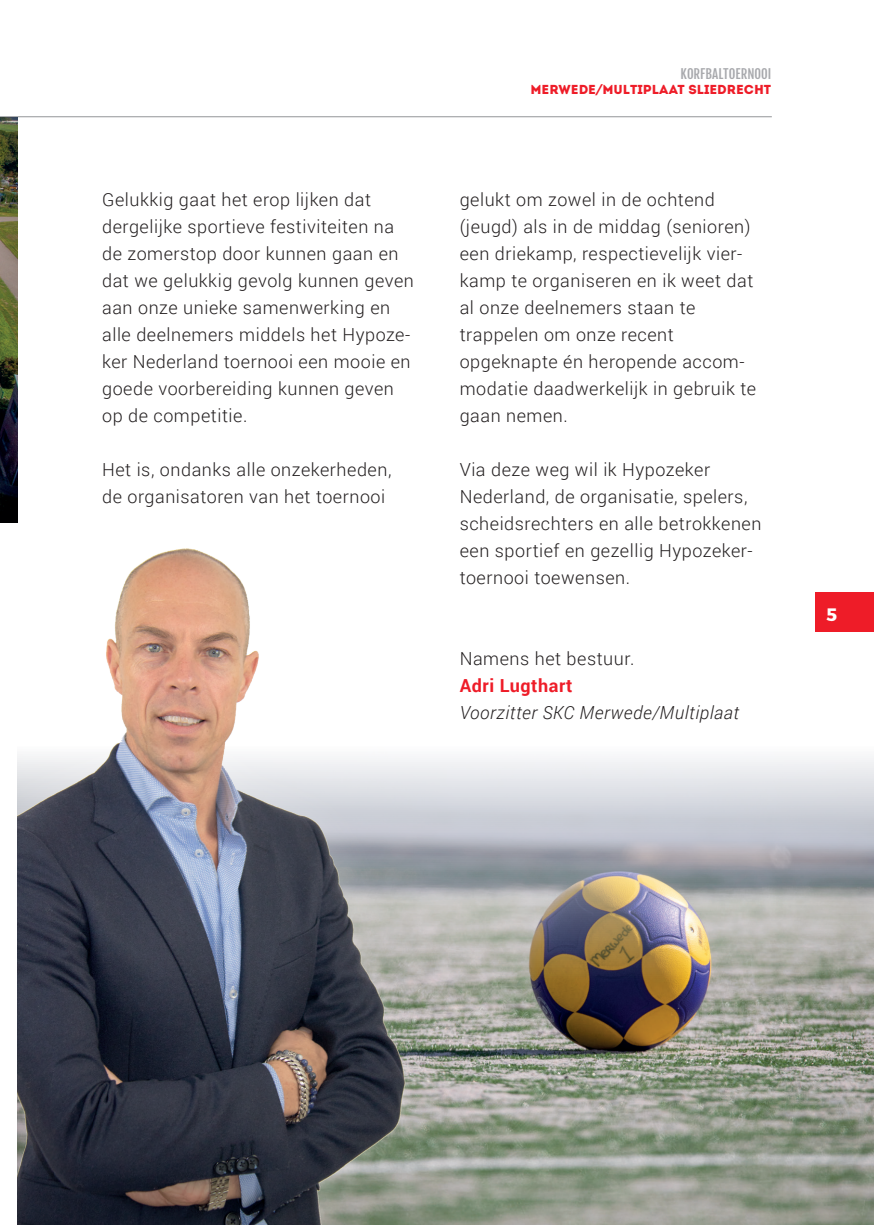
<style>
.page{position:relative;width:874px;height:1225px;background:#fff}
.page>*{position:absolute;margin:0;border:0;box-sizing:border-box;transform-origin:0 0}
.t1{font:300 18px/27px "Roboto";letter-spacing:.03em;color:#231f20}
.t2{font:italic 300 18px "Roboto";letter-spacing:.03em;color:#231f20}
.t3{font:700 18px "Roboto";letter-spacing:.03em;color:#ee1c28}
.t4{font:700 18px "Montserrat";color:#fff}
.t5{font:13px "Intro";color:#ee1c28}
.t6{font:13px "Fjalla One";color:#a8a9ad}
.s1{font-family:"Gotham";font-weight:700}
</style>
<div class="page">
<div style="left:814px;top:592px;width:59px;height:40px;background:#ee1c28"></div>
<hr style="left:0;top:116px;width:771px;height:1px;background:#939598">
<img style="left:448px;top:758px;width:425px;height:467px">
<img style="left:0;top:117px;width:17px;height:387px">
<div style="left:0;top:504px;width:448px;height:721px;background:#fff;opacity:.25"></div>
<img style="left:17px;top:461px;width:391px;height:764px">
<p class="t1" style="left:102px;top:185px;width:313px">Gelukkig gaat het erop lijken dat dergelijke sportieve festiviteiten na de zomerstop door kunnen gaan en dat we gelukkig gevolg kunnen geven aan onze unieke samenwerking en alle deelnemers middels het Hypoze&shy;ker Nederland toernooi een mooie en goede voorbereiding kunnen geven op de competitie.</p>
<p class="t1" style="left:102px;top:455px;width:290px">Het is, ondanks alle onzekerheden, de organisatoren van het toernooi</p>
<p class="t6" style="left:680px;top:66px;width:92px">KORFBALTOERNOOI</p>
<p class="t5" style="left:530px;top:82px;width:242px">MERWEDE<span class="s1">⁄</span>MULTIPLAAT SLIEDRECHT</p>
<p class="t1" style="left:459px;top:185px;width:298px">gelukt om zowel in de ochtend (jeugd) als in de middag (senioren) een driekamp, respectievelijk vier&shy;kamp te organiseren en ik weet dat al onze deelnemers staan te trappelen om onze recent opgeknapte én heropende accom&shy;modatie daadwerkelijk in gebruik te gaan nemen.</p>
<p class="t1" style="left:459px;top:455px;width:303px">Via deze weg wil ik Hypozeker<br>Nederland, de organisatie, spelers, scheidsrechters en alle betrokkenen een sportief en gezellig Hypozeker&shy;toernooi toewensen.</p>
<p class="t1" style="left:459px;top:644px;width:176px">Namens het bestuur.</p>
<p class="t3" style="left:459px;top:673px;width:114px">Adri Lugthart</p>
<p class="t2" style="left:459px;top:700px;width:281px">Voorzitter SKC Merwede/Multiplaat</p>
<p class="t4" style="left:826px;top:603px;width:12px">5</p>
</div>
